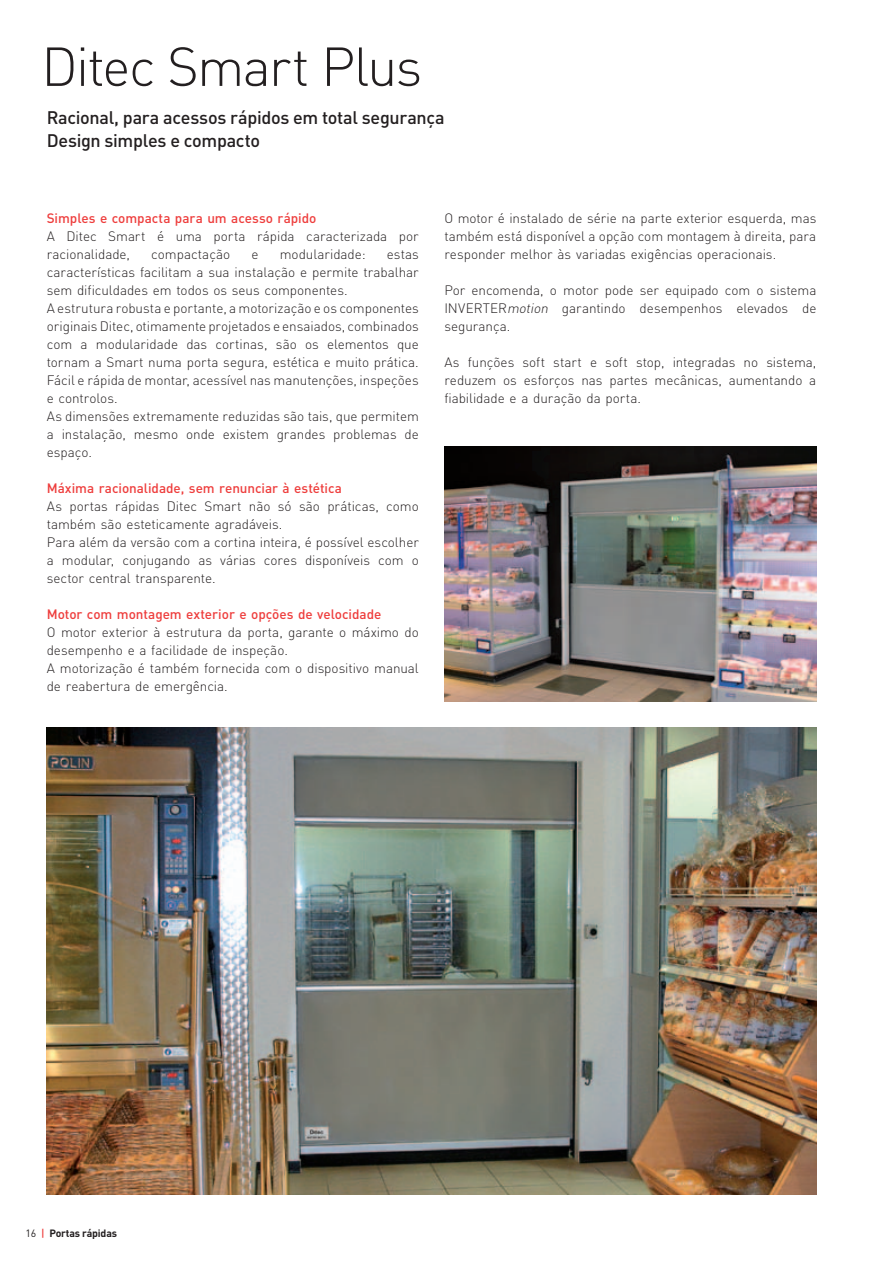
<style>
.page{position:relative;width:893px;height:1263px;background:#fff}
.page>*{position:absolute;margin:0;border:0;box-sizing:border-box;transform-origin:0 0}
.t1{font:300 54px "DIN Pro";letter-spacing:-.035em;color:#231f20}
.t2{font:500 18px/22.5px "DIN Pro";letter-spacing:-.02em;color:#231f20}
.t3{font:300 13.5px/18px "DIN Pro";letter-spacing:-.005em;color:#231f20}
.t4{font:500 13.5px "DIN Pro";letter-spacing:-.005em;color:#ee3d3c}
.t5{font:700 10.5px "DIN Pro";letter-spacing:-.015em;color:#231f20}
.s1{font-style:italic}
.s2{font-weight:400}
.s3{font-weight:500;color:#ee3d3c}
</style>
<div class="page">
<img style="left:47px;top:727px;width:769px;height:468px">
<img style="left:444px;top:446px;width:372px;height:256px">
<h1 class="t1" style="left:41px;top:30px;width:382px">Ditec Smart Plus</h1>
<h2 class="t2" style="left:47px;top:106px;width:399px">Racional, para acessos rápidos em total segurança<br>Design simples e compacto</h2>
<p class="t4" style="left:47px;top:209px;width:271px">Simples e compacta para um acesso rápido</p>
<p class="t3" style="left:47px;top:226px;width:373px">A Ditec Smart é uma porta rápida caracterizada por racionalidade,</p>
<p class="t3" style="left:151px;top:244px;width:80px">compactação</p>
<p class="t3" style="left:251px;top:244px;width:9px">e</p>
<p class="t3" style="left:280px;top:244px;width:87px">modularidade:</p>
<p class="t3" style="left:47px;top:244px;width:374px;text-indent:340px">estas características facilitam a sua instalação e permite trabalhar sem dificuldades em todos os seus componentes.<br>A estrutura robusta e portante, a motorização e os componentes originais Ditec, otimamente projetados e ensaiados, combinados com a modularidade das cortinas, são os elementos que tornam a Smart numa porta segura, estética e muito prática.<br>Fácil e rápida de montar, acessível nas manutenções, inspeções e controlos.<br>As dimensões extremamente reduzidas são tais, que permitem a instalação, mesmo onde existem grandes problemas de espaço.</p>
<p class="t4" style="left:47px;top:479px;width:297px">Máxima racionalidade, sem renunciar à estética</p>
<p class="t3" style="left:47px;top:496px;width:374px">As portas rápidas Ditec Smart não só são práticas, como também são esteticamente agradáveis.<br>Para além da versão com a cortina inteira, é possível escolher a modular, conjugando as várias cores disponíveis com o sector central transparente.</p>
<p class="t4" style="left:47px;top:605px;width:336px">Motor com montagem exterior e opções de velocidade</p>
<p class="t3" style="left:47px;top:622px;width:374px">O motor exterior à estrutura da porta, garante o máximo do desempenho e a facilidade de inspeção.<br>A motorização é também fornecida com o dispositivo manual de reabertura de emergência.</p>
<p class="t3" style="left:444px;top:208px;width:373px;text-align:justify">O motor é instalado de série na parte exterior esquerda, mas também está disponível a opção com montagem à direita, para responder melhor às variadas exigências operacionais.</p>
<p class="t3" style="left:444px;top:280px;width:374px;text-align:justify">Por encomenda, o motor pode ser equipado com o sistema INVERTER<span class="s1">motion</span> garantindo desempenhos elevados de segurança.</p>
<p class="t3" style="left:444px;top:352px;width:374px;text-align:justify">As funções soft start e soft stop, integradas no sistema, reduzem os esforços nas partes mecânicas, aumentando a fiabilidade e a duração da porta.</p>
<p class="t5" style="left:26px;top:1226px;width:93px"><span class="s2">16</span> <span class="s3">|</span> Portas rápidas</p>
</div>
